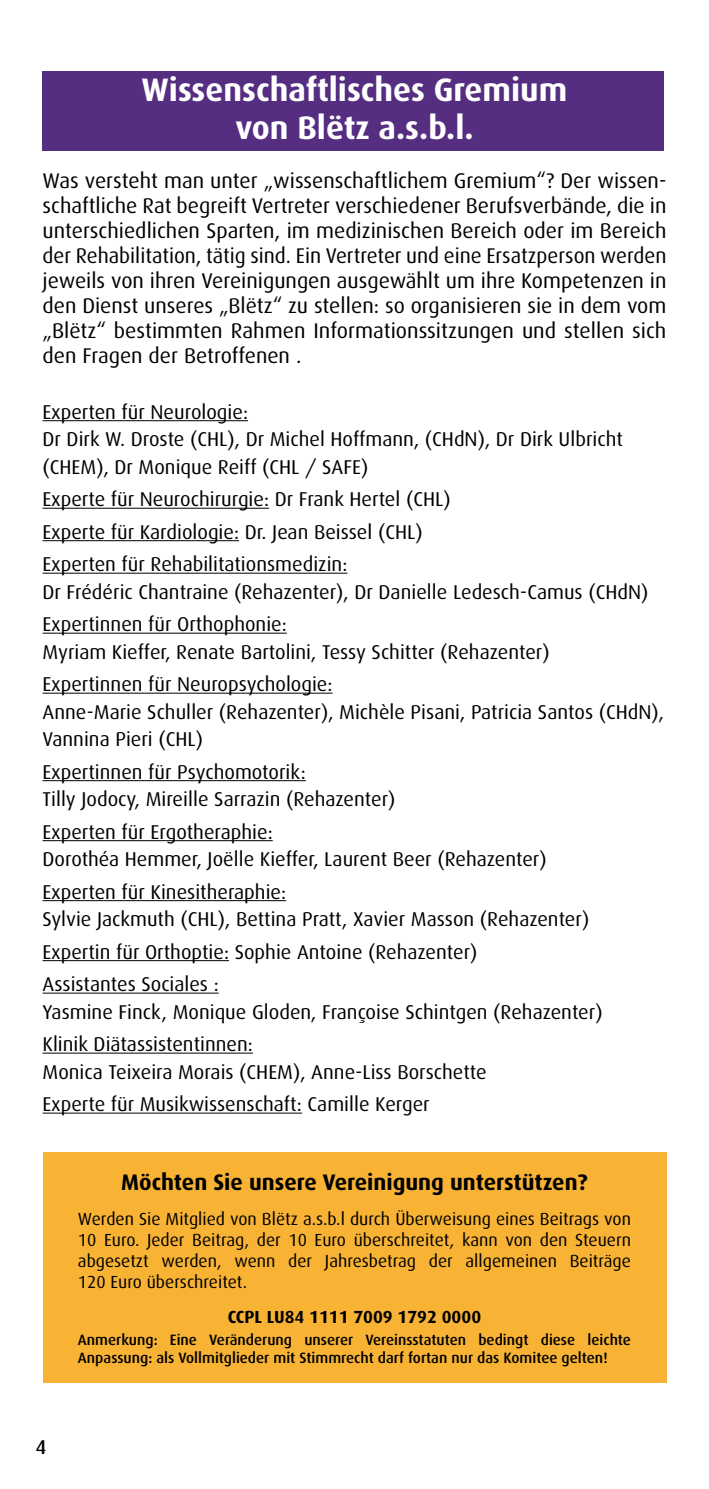
<style>
.page{position:relative;width:709px;height:1489px;background:#fff}
.page>*{position:absolute;margin:0;border:0;box-sizing:border-box;transform-origin:0 0}
.t1{font:700 32.5px/37.5px "Dax";color:#fff;text-align:center}
.t2{font:700 22.5px "Dax";color:#000}
.t3{font:21.25px/25px "Dax";color:#000;text-align:justify}
.t4{font:20px/32.5px "Dax";color:#000}
.t5{font:500 20px "Dax";color:#000}
.t6{font:17.5px/21px "Dax";color:#000;text-align:justify}
.t7{font:700 17.5px "Dax";color:#000}
.t8{font:500 15px/18px "Dax";color:#000}
</style>
<div class="page">
<div style="left:43px;top:71px;width:621px;height:80px;background:#552e81"></div>
<hr style="left:43px;top:420px;width:205px;height:1px;background:#000">
<hr style="left:43px;top:507px;width:226px;height:1px;background:#000">
<hr style="left:43px;top:540px;width:196px;height:1px;background:#000">
<hr style="left:43px;top:572px;width:304px;height:1px;background:#000">
<hr style="left:43px;top:632px;width:244px;height:1px;background:#000">
<hr style="left:43px;top:692px;width:289px;height:1px;background:#000">
<hr style="left:43px;top:780px;width:263px;height:1px;background:#000">
<hr style="left:43px;top:840px;width:230px;height:1px;background:#000">
<hr style="left:43px;top:900px;width:243px;height:1px;background:#000">
<hr style="left:43px;top:960px;width:186px;height:1px;background:#000">
<hr style="left:43px;top:992px;width:176px;height:1px;background:#000">
<hr style="left:43px;top:1052px;width:210px;height:1px;background:#000">
<hr style="left:43px;top:1112px;width:259px;height:1px;background:#000">
<div style="left:43px;top:1152px;width:623px;height:230px;background:#f8b334"></div>
<h1 class="t1" style="left:142px;top:71px;width:427px">Wissenschaftlisches Gremium von Blëtz a.s.b.l.</h1>
<p class="t3" style="left:43px;top:168px;width:625px">Was versteht man unter „wissenschaftlichem Gremium“? Der wissen&shy;schaftliche Rat begreift Vertreter verschiedener Berufsverbände, die in unterschiedlichen Sparten, im medizinischen Bereich oder im Bereich der Rehabilitation, tätig sind. Ein Vertreter und eine Ersatzperson werden jeweils von ihren Vereinigungen ausgewählt um ihre Kompetenzen in den Dienst unseres „Blëtz“ zu stellen: so organisieren sie in dem vom „Blëtz“ bestimmten Rahmen Informationssitzungen und stellen sich den Fragen der Betroffenen .</p>
<p class="t4" style="left:43px;top:398px;width:582px;line-height:27.5px">Experten für Neurologie:<br>Dr Dirk W. Droste (CHL), Dr Michel Hoffmann, (CHdN), Dr Dirk Ulbricht (CHEM), Dr Monique Reiff (CHL / SAFE)</p>
<p class="t4" style="left:43px;top:483px;width:410px">Experte für Neurochirurgie: Dr Frank Hertel (CHL)<br>Experte für Kardiologie: Dr. Jean Beissel (CHL)<br>Experten für Rehabilitationsmedizin:</p>
<p class="t4" style="left:43px;top:575px;width:607px">Dr Frédéric Chantraine (Rehazenter), Dr Danielle Ledesch-Camus (CHdN)<br>Expertinnen für Orthophonie:</p>
<p class="t4" style="left:43px;top:635px;width:508px">Myriam Kieffer, Renate Bartolini, Tessy Schitter (Rehazenter)<br>Expertinnen für Neuropsychologie:</p>
<p class="t4" style="left:43px;top:698px;width:623px;line-height:27.5px">Anne-Marie Schuller (Rehazenter), Michèle Pisani, Patricia Santos (CHdN),<br>Vannina Pieri (CHL)</p>
<p class="t4" style="left:43px;top:758px;width:354px;line-height:27.5px">Expertinnen für Psychomotorik:<br>Tilly Jodocy, Mireille Sarrazin (Rehazenter)</p>
<p class="t4" style="left:43px;top:818px;width:506px;line-height:27.5px">Experten für Ergotheraphie:<br>Dorothéa Hemmer, Joëlle Kieffer, Laurent Beer (Rehazenter)</p>
<p class="t4" style="left:43px;top:878px;width:548px;line-height:27.5px">Experten für Kinesitheraphie:<br>Sylvie Jackmuth (CHL), Bettina Pratt, Xavier Masson (Rehazenter)</p>
<p class="t4" style="left:43px;top:935px;width:436px">Expertin für Orthoptie: Sophie Antoine (Rehazenter)<br>Assistantes Sociales :</p>
<p class="t4" style="left:43px;top:995px;width:561px">Yasmine Finck, Monique Gloden, Françoise Schintgen (Rehazenter)<br>Klinik Diätassistentinnen:</p>
<p class="t4" style="left:43px;top:1055px;width:445px">Monica Teixeira Morais (CHEM), Anne-Liss Borschette<br>Experte für Musikwissenschaft: Camille Kerger</p>
<p class="t5" style="left:35px;top:1435px;width:12px">4</p>
<p class="t2" style="left:121px;top:1169px;width:468px">Möchten Sie unsere Vereinigung unterstützen?</p>
<p class="t6" style="left:78px;top:1208px;width:554px">Werden Sie Mitglied von Blëtz a.s.b.l durch Überweisung eines Beitrags von 10 Euro. Jeder Beitrag, der 10 Euro überschreitet, kann von den Steuern abgesetzt werden, wenn der Jahresbetrag der allgemeinen Beiträge 120 Euro überschreitet.</p>
<p class="t7" style="left:228px;top:1307px;width:255px">CCPL LU84 1111 7009 1792 0000</p>
<p class="t8" style="left:78px;top:1330px;width:554px">Anmerkung: Eine Veränderung unserer Vereinsstatuten bedingt diese leichte<br>Anpassung: als Vollmitglieder mit Stimmrecht darf fortan nur das Komitee gelten!</p>
</div>
